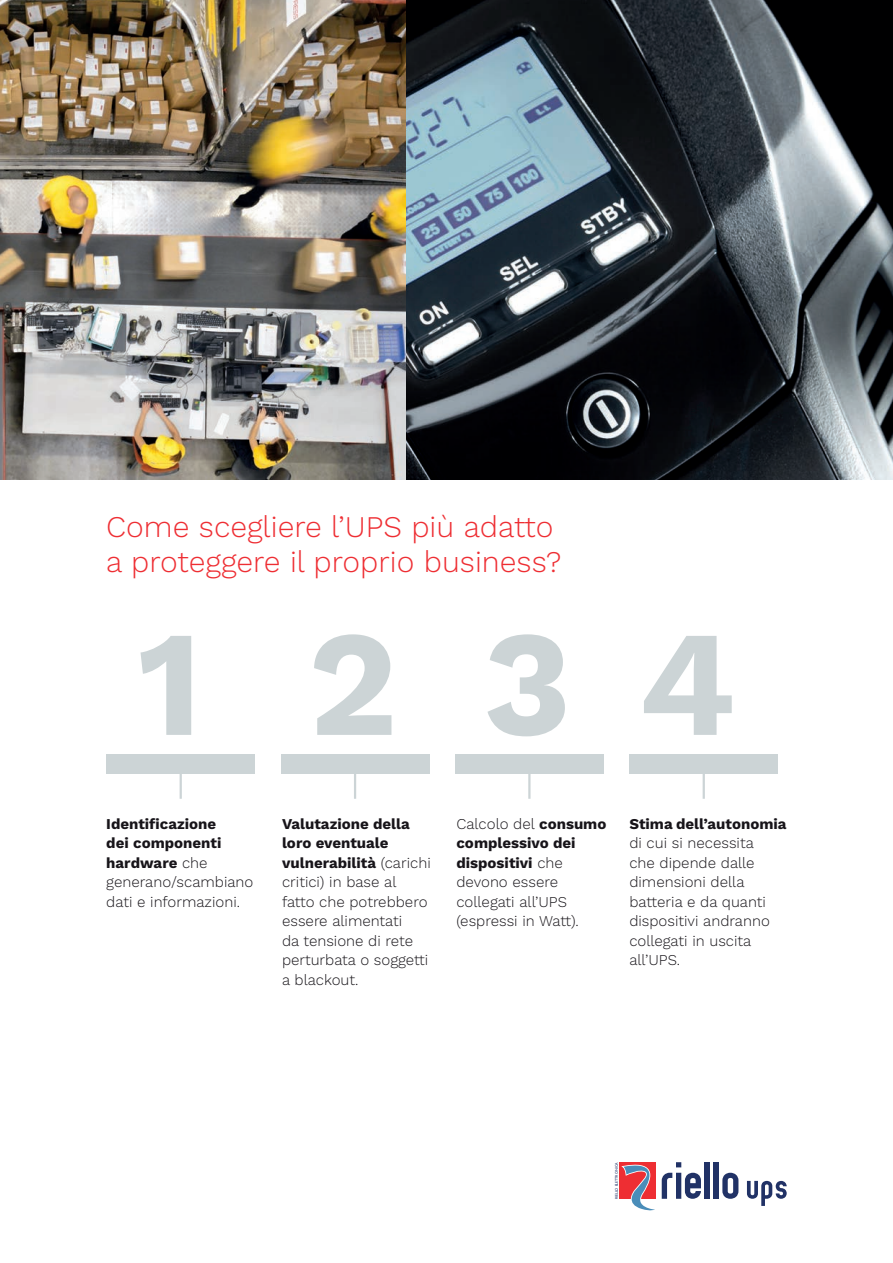
<style>
.page{position:relative;width:893px;height:1263px;background:#fff}
.page>*{position:absolute;margin:0;border:0;box-sizing:border-box;transform-origin:0 0}
.t1{font:700 150px "Work Sans";color:#ccd4d6}
.t2{font:300 30px/34.5px "Work Sans";color:#ee2e33}
.t3{font:300 15px/19.5px "Work Sans";color:#171419}
.t4{font:700 15px "Work Sans";color:#171419}
.t5{font:3.75px "Gill Sans";color:#213266}
.s1{font-weight:700}
</style>
<div class="page">
<img style="left:405px;top:0;width:488px;height:479px">
<svg style="left:747px;top:1181px;width:40px;height:25px"></svg>
<div style="left:705px;top:1162px;width:5px;height:37px;background:#213266"></div>
<div style="left:713px;top:1162px;width:6px;height:37px;background:#213266"></div>
<svg style="left:722px;top:1173px;width:16px;height:26px"></svg>
<svg style="left:619px;top:1162px;width:82px;height:49px"></svg>
<img style="left:0;top:0;width:405px;height:479px">
<div style="left:106px;top:755px;width:149px;height:19px;background:#ccd4d6"></div>
<div style="left:281px;top:755px;width:148px;height:19px;background:#ccd4d6"></div>
<div style="left:455px;top:755px;width:149px;height:19px;background:#ccd4d6"></div>
<div style="left:629px;top:755px;width:149px;height:19px;background:#ccd4d6"></div>
<hr style="left:180px;top:765px;width:2px;height:34px;background:#ccd4d6">
<hr style="left:354px;top:765px;width:2px;height:34px;background:#ccd4d6">
<hr style="left:528px;top:765px;width:2px;height:34px;background:#ccd4d6">
<hr style="left:703px;top:765px;width:2px;height:34px;background:#ccd4d6">
<h2 class="t2" style="left:106px;top:511px;width:457px">Come scegliere l’UPS più adatto a proteggere il proprio business?</h2>
<h1 class="t1" style="left:136px;top:597px;width:601px">1 234</h1>
<p class="t3" style="left:106px;top:814px;width:149px"><span class="s1">Identificazione<br>dei componenti hardware</span> che generano/scambiano dati e informazioni.</p>
<p class="t3" style="left:282px;top:814px;width:150px"><span class="s1">Valutazione della loro eventuale vulnerabilità</span> (carichi critici) in base al fatto che potrebbero essere alimentati<br>da tensione di rete perturbata o soggetti a blackout.</p>
<p class="t3" style="left:456px;top:814px;width:152px">Calcolo del <span class="s1">consumo complessivo dei dispositivi</span> che devono essere collegati all’UPS (espressi in Watt).</p>
<p class="t4" style="left:629px;top:815px;width:159px">Stima dell’autonomia</p>
<p class="t3" style="left:629px;top:834px;width:142px">di cui si necessita che dipende dalle dimensioni della batteria e da quanti dispositivi andranno collegati in uscita all’UPS.</p>
<p class="t5" style="left:614px;top:1199px;width:38px;rotate:-90deg">RIELLO ELETTRONICA</p>
</div>
